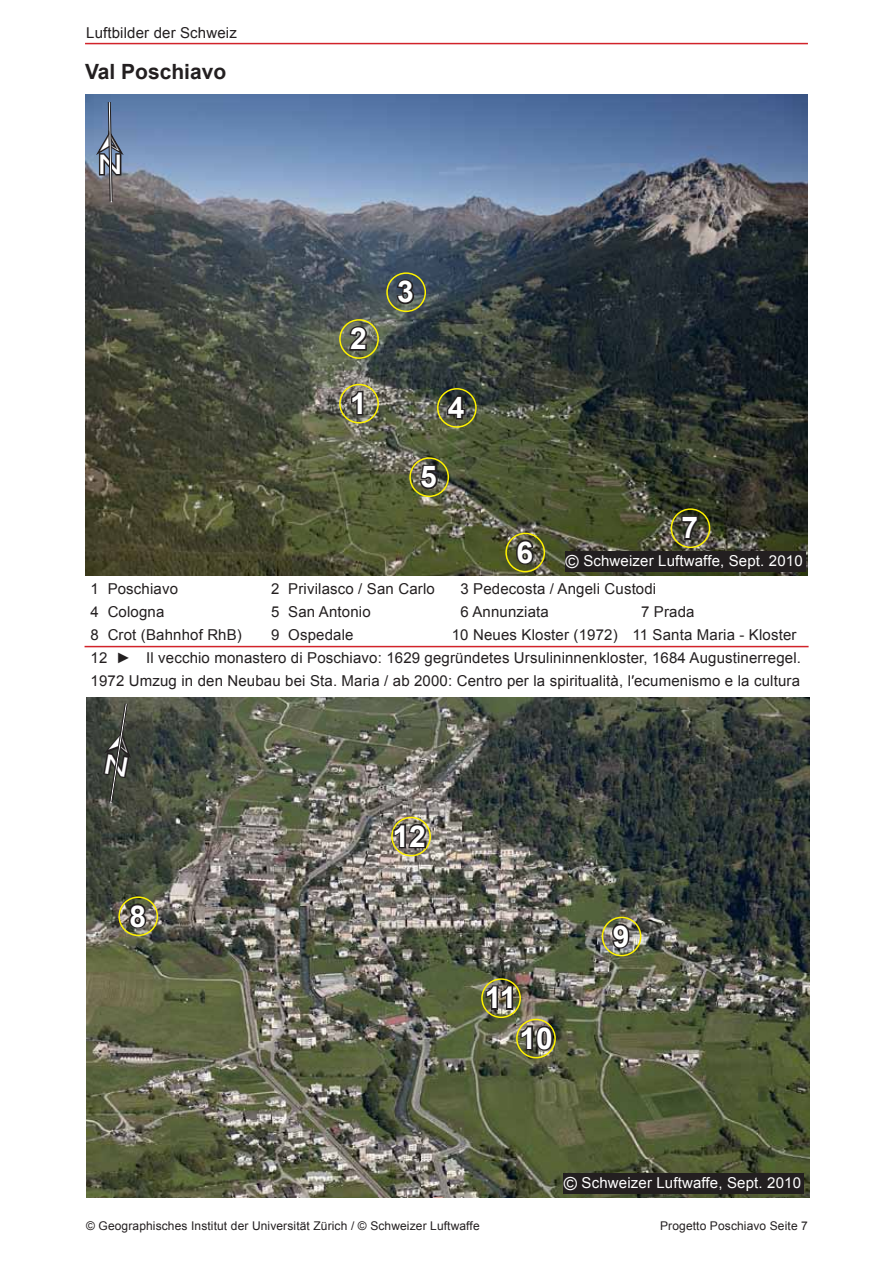
<style>
.page{position:relative;width:893px;height:1263px;background:#fff}
.page>*{position:absolute;margin:0;border:0;box-sizing:border-box;transform-origin:0 0}
.t1{font:700 30px "Arial";color:#fff}
.t2{font:27px "Arial";color:#fff;scale:1.28 1}
.t3{font:700 21px "Arial";color:#231f20}
.t4{font:15px/23px "Arial";letter-spacing:.01em;color:#231f20;text-align:right}
.t5{font:15px "Arial";letter-spacing:.01em;color:#fff}
.t6{font:12px "Arial";letter-spacing:.01em;color:#231f20}
.s1{font-size:18px}
</style>
<div class="page">
<hr style="left:85px;top:43px;width:723px;height:1px;background:#d2232a">
<hr style="left:85px;top:646px;width:724px;height:1px;background:#d2232a">
<img style="left:85px;top:95px;width:723px;height:480px">
<img style="left:86px;top:698px;width:723px;height:499px">
<div style="left:566px;top:552px;width:240px;height:20px;background:#231f20"></div>
<div style="left:564px;top:1173px;width:240px;height:21px;background:#231f20"></div>
<div style="left:339px;top:384px;width:40px;height:39px;border:2px solid #fff200;border-radius:50%"></div>
<svg style="left:349px;top:389px;width:16px;height:28px"></svg>
<div style="left:339px;top:319px;width:40px;height:40px;border:2px solid #fff200;border-radius:50%"></div>
<svg style="left:347px;top:324px;width:22px;height:28px"></svg>
<div style="left:386px;top:272px;width:40px;height:40px;border:2px solid #fff200;border-radius:50%"></div>
<svg style="left:395px;top:277px;width:21px;height:29px"></svg>
<div style="left:437px;top:388px;width:40px;height:40px;border:2px solid #fff200;border-radius:50%"></div>
<svg style="left:445px;top:393px;width:22px;height:28px"></svg>
<div style="left:409px;top:457px;width:40px;height:40px;border:2px solid #fff200;border-radius:50%"></div>
<svg style="left:418px;top:463px;width:22px;height:28px"></svg>
<div style="left:505px;top:533px;width:40px;height:39px;border:2px solid #fff200;border-radius:50%"></div>
<svg style="left:514px;top:538px;width:22px;height:28px"></svg>
<div style="left:671px;top:508px;width:39px;height:40px;border:2px solid #fff200;border-radius:50%"></div>
<svg style="left:680px;top:514px;width:20px;height:27px"></svg>
<div style="left:118px;top:896px;width:40px;height:40px;border:2px solid #fff200;border-radius:50%"></div>
<svg style="left:127px;top:901px;width:21px;height:30px"></svg>
<div style="left:602px;top:917px;width:39px;height:39px;border:2px solid #fff200;border-radius:50%"></div>
<svg style="left:610px;top:922px;width:21px;height:28px"></svg>
<div style="left:516px;top:1019px;width:40px;height:39px;border:2px solid #fff200;border-radius:50%"></div>
<svg style="left:519px;top:1024px;width:36px;height:28px"></svg>
<div style="left:481px;top:978px;width:40px;height:40px;border:2px solid #fff200;border-radius:50%"></div>
<svg style="left:484px;top:984px;width:31px;height:27px"></svg>
<div style="left:391px;top:817px;width:40px;height:39px;border:2px solid #fff200;border-radius:50%"></div>
<svg style="left:392px;top:821px;width:36px;height:29px"></svg>
<svg style="left:92px;top:101px;width:36px;height:102px;background:#657187"></svg>
<svg style="left:99px;top:703px;width:36px;height:101px;background:#41433b"></svg>
<p class="t4" style="left:86px;top:21px;width:152px">Luftbilder der Schweiz</p>
<h3 class="t3" style="left:85px;top:58px;width:143px">Val Poschiavo</h3>
<h2 class="t2" style="left:98px;top:147px;width:21px">N</h2>
<h1 class="t1" style="left:350px;top:319px;width:18px">2</h1>
<h1 class="t1" style="left:350px;top:383px;width:18px">1</h1>
<h1 class="t1" style="left:397px;top:272px;width:18px">3</h1>
<h1 class="t1" style="left:448px;top:388px;width:18px">4</h1>
<h1 class="t1" style="left:420px;top:457px;width:18px">5</h1>
<h1 class="t1" style="left:516px;top:532px;width:18px">6</h1>
<h1 class="t1" style="left:682px;top:508px;width:18px">7</h1>
<p class="t5" style="left:566px;top:551px;width:239px"><span class="s1">©</span> Schweizer Luftwaffe, Sept. 2010</p>
<p class="t4" style="left:91px;top:578px;width:89px">1 Poschiavo</p>
<p class="t4" style="left:271px;top:578px;width:165px">2 Privilasco / San Carlo</p>
<p class="t4" style="left:460px;top:578px;width:197px">3 Pedecosta / Angeli Custodi</p>
<p class="t4" style="left:91px;top:600px;width:75px">4 Cologna</p>
<p class="t4" style="left:271px;top:600px;width:101px">5 San Antonio</p>
<p class="t4" style="left:460px;top:600px;width:90px">6 Annunziata</p>
<p class="t4" style="left:641px;top:600px;width:55px">7 Prada</p>
<p class="t4" style="left:91px;top:623px;width:153px">8 Crot (Bahnhof RhB)</p>
<p class="t4" style="left:271px;top:623px;width:84px">9 Ospedale</p>
<p class="t4" style="left:452px;top:623px;width:346px">10 Neues Kloster (1972) 11 Santa Maria - Kloster</p>
<p class="t4" style="left:91px;top:646px;width:18px">12</p>
<p class="t4" style="left:91px;top:646px;width:712px">Il vecchio monastero di Poschiavo: 1629 gegründetes Ursulininnenkloster, 1684 Augustinerregel.<br>1972 Umzug in den Neubau bei Sta. Maria / ab 2000: Centro per la spiritualità, l′ecumenismo e la cultura</p>
<p class="t4" style="left:116px;top:646px;width:16px">►</p>
<h1 class="t1" style="left:129px;top:896px;width:18px">8</h1>
<h1 class="t1" style="left:393px;top:816px;width:35px">12</h1>
<h1 class="t1" style="left:485px;top:978px;width:33px">11</h1>
<h1 class="t1" style="left:520px;top:1018px;width:35px">10</h1>
<h1 class="t1" style="left:613px;top:916px;width:18px">9</h1>
<p class="t5" style="left:564px;top:1173px;width:239px"><span class="s1">©</span> Schweizer Luftwaffe, Sept. 2010</p>
<p class="t6" style="left:86px;top:1218px;width:395px">© Geographisches Institut der Universität Zürich / © Schweizer Luftwaffe</p>
<p class="t6" style="left:660px;top:1218px;width:149px">Progetto Poschiavo Seite 7</p>
</div>
